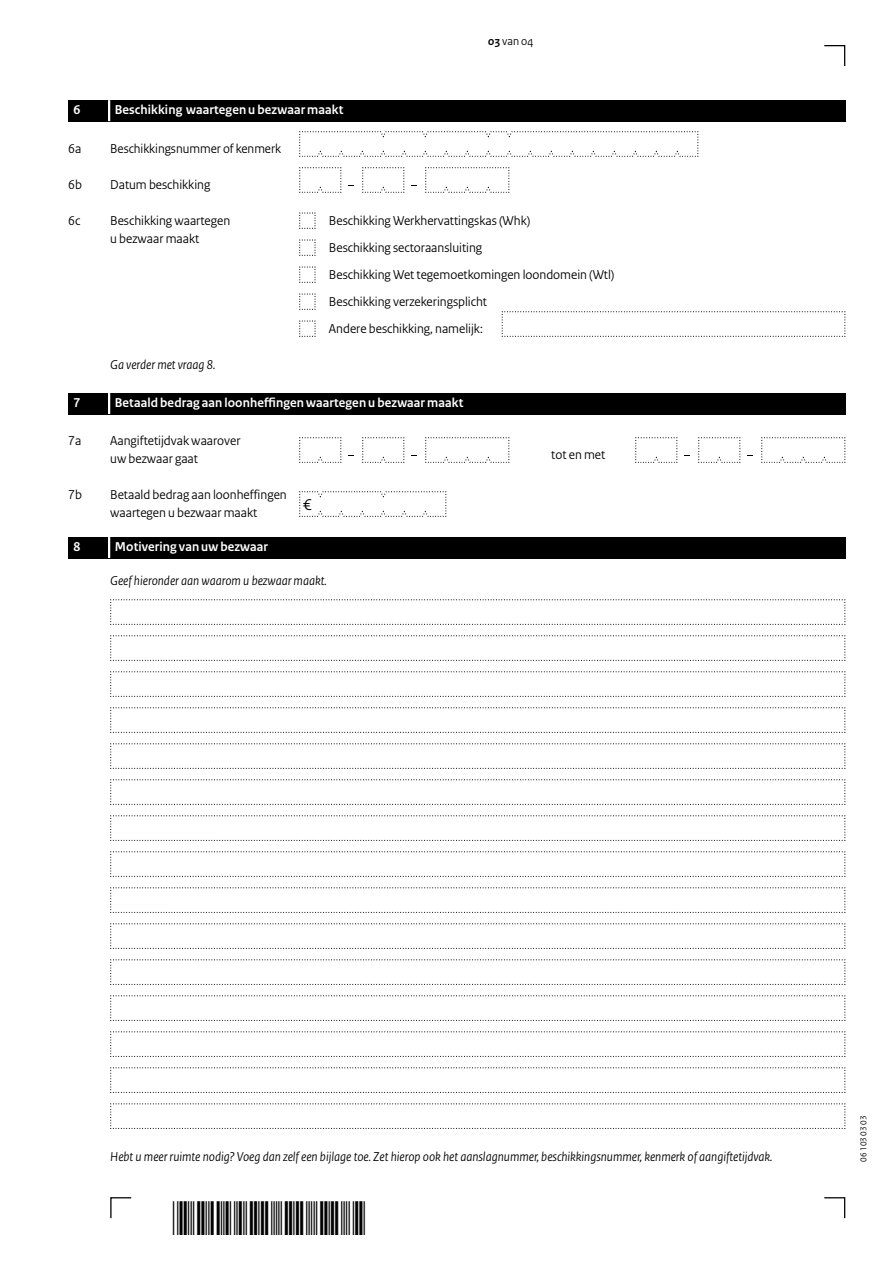
<style>
.page{position:relative;width:893px;height:1263px;background:#fff}
.page>*{position:absolute;margin:0;border:0;box-sizing:border-box;transform-origin:0 0}
.t1{font:45px "Symbol";color:#000;scale:.67 1}
.Veld{font:16.5px "Rijksoverheid Sans Heading";color:#000}
.Vraag_Nummer{font:13.5px/18px "Rijksoverheid Sans Heading";color:#000}
.Vraag_geen_inspring_niet_op_stramien{font:13.5px "Rijksoverheid Sans Heading";color:#000}
.Vraag{font:italic 13.5px "Rijksoverheid Sans Heading";color:#000}
.KOP_B_Nummer{font:700 13.5px "Rijksoverheid Sans Heading";letter-spacing:.01em;color:#fff}
.KOP_D_Nummer{font:700 13.5px "Rijksoverheid Sans Heading";letter-spacing:.01em;color:#fff}
.Vraag_geen_inspring_niet_op_stramien-2{font:italic 13.5px "Rijksoverheid Sans Heading";color:#000}
.Vraag_geen_inspring{font:13.5px "Rijksoverheid Sans Heading";color:#000}
.t2{font:12px "Rijksoverheid Sans Heading";color:#000}
.t3{font:9px "Rijksoverheid Sans Heading";color:#000}
.s1{font-weight:700}
</style>
<div class="page">
<svg style="left:824px;top:1197px;width:22px;height:22px"></svg>
<svg style="left:110px;top:1197px;width:22px;height:22px"></svg>
<svg style="left:824px;top:45px;width:22px;height:21px"></svg>
<svg style="left:501px;top:311px;width:345px;height:26px"></svg>
<svg style="left:299px;top:131px;width:400px;height:26px"></svg>
<svg style="left:299px;top:212px;width:17px;height:17px"></svg>
<svg style="left:299px;top:239px;width:17px;height:17px"></svg>
<svg style="left:299px;top:266px;width:17px;height:17px"></svg>
<svg style="left:299px;top:293px;width:17px;height:17px"></svg>
<svg style="left:299px;top:320px;width:17px;height:17px"></svg>
<svg style="left:299px;top:167px;width:43px;height:26px"></svg>
<svg style="left:362px;top:167px;width:43px;height:26px"></svg>
<svg style="left:425px;top:167px;width:85px;height:26px"></svg>
<svg style="left:299px;top:437px;width:43px;height:26px"></svg>
<svg style="left:635px;top:437px;width:43px;height:26px"></svg>
<svg style="left:362px;top:437px;width:43px;height:26px"></svg>
<svg style="left:698px;top:437px;width:43px;height:26px"></svg>
<svg style="left:425px;top:437px;width:85px;height:26px"></svg>
<svg style="left:761px;top:437px;width:85px;height:26px"></svg>
<svg style="left:299px;top:491px;width:148px;height:26px"></svg>
<svg style="left:110px;top:887px;width:736px;height:26px"></svg>
<svg style="left:110px;top:959px;width:736px;height:26px"></svg>
<svg style="left:110px;top:635px;width:736px;height:26px"></svg>
<svg style="left:110px;top:707px;width:736px;height:26px"></svg>
<svg style="left:110px;top:779px;width:736px;height:26px"></svg>
<svg style="left:110px;top:851px;width:736px;height:26px"></svg>
<svg style="left:110px;top:923px;width:736px;height:26px"></svg>
<svg style="left:110px;top:599px;width:736px;height:26px"></svg>
<svg style="left:110px;top:995px;width:736px;height:26px"></svg>
<svg style="left:110px;top:1031px;width:736px;height:26px"></svg>
<svg style="left:110px;top:1067px;width:736px;height:26px"></svg>
<svg style="left:110px;top:1103px;width:736px;height:26px"></svg>
<svg style="left:110px;top:671px;width:736px;height:26px"></svg>
<svg style="left:110px;top:743px;width:736px;height:26px"></svg>
<svg style="left:110px;top:815px;width:736px;height:26px"></svg>
<div style="left:68px;top:100px;width:777px;height:21px;background:#000"></div>
<hr style="left:108px;top:100px;width:2px;height:21px;background:#fff">
<div style="left:68px;top:393px;width:777px;height:21px;background:#000"></div>
<hr style="left:108px;top:393px;width:2px;height:21px;background:#fff">
<div style="left:68px;top:537px;width:777px;height:21px;background:#000"></div>
<hr style="left:108px;top:537px;width:2px;height:21px;background:#fff">
<h2 class="KOP_D_Nummer" style="left:74px;top:102px;width:8px">6</h2>
<h2 class="KOP_D_Nummer" style="left:115px;top:102px;width:230px">Beschikking waartegen u bezwaar maakt</h2>
<p class="Vraag_Nummer" style="left:68px;top:140px;width:15px">6a</p>
<p class="Vraag_Nummer" style="left:110px;top:140px;width:172px">Beschikkingsnummer of kenmerk</p>
<p class="Vraag_Nummer" style="left:68px;top:176px;width:15px">6b</p>
<p class="Vraag_Nummer" style="left:110px;top:176px;width:102px">Datum beschikking</p>
<p class="t2" style="left:488px;top:34px;width:47px"><span class="s1">03</span> van 04</p>
<p class="Vraag_Nummer" style="left:68px;top:212px;width:14px">6c</p>
<p class="Vraag_Nummer" style="left:110px;top:212px;width:121px">Beschikking waartegen u bezwaar maakt</p>
<p class="Vraag_geen_inspring_niet_op_stramien" style="left:329px;top:213px;width:203px">Beschikking Werkhervattingskas (Whk)</p>
<p class="Vraag_geen_inspring_niet_op_stramien" style="left:329px;top:240px;width:155px">Beschikking sectoraansluiting</p>
<p class="Vraag_geen_inspring_niet_op_stramien" style="left:329px;top:267px;width:287px">Beschikking Wet tegemoetkomingen loondomein (Wtl)</p>
<p class="Vraag_geen_inspring_niet_op_stramien" style="left:329px;top:294px;width:160px">Beschikking verzekeringsplicht</p>
<p class="Vraag_geen_inspring_niet_op_stramien" style="left:329px;top:321px;width:155px">Andere beschikking, namelijk:</p>
<p class="Vraag_geen_inspring_niet_op_stramien-2" style="left:110px;top:357px;width:107px">Ga verder met vraag 8.</p>
<h2 class="KOP_B_Nummer" style="left:74px;top:395px;width:8px">7</h2>
<h2 class="KOP_B_Nummer" style="left:115px;top:395px;width:350px">Betaald bedrag aan loonheffingen waartegen u bezwaar maakt</h2>
<p class="Vraag_Nummer" style="left:68px;top:432px;width:15px">7a</p>
<p class="Vraag_Nummer" style="left:110px;top:432px;width:132px">Aangiftetijdvak waarover uw bezwaar gaat</p>
<p class="Vraag_Nummer" style="left:68px;top:486px;width:15px">7b</p>
<p class="Vraag_Nummer" style="left:110px;top:486px;width:178px">Betaald bedrag aan loonheffingen waartegen u bezwaar maakt</p>
<p class="Veld" style="left:303px;top:495px;width:10px">€</p>
<h2 class="KOP_B_Nummer" style="left:74px;top:539px;width:8px">8</h2>
<h2 class="KOP_B_Nummer" style="left:115px;top:539px;width:155px">Motivering van uw bezwaar</h2>
<p class="Vraag" style="left:110px;top:573px;width:218px">Geef hieronder aan waarom u bezwaar maakt.</p>
<p class="Vraag_geen_inspring" style="left:551px;top:447px;width:55px">tot en met</p>
<p class="Vraag" style="left:110px;top:1149px;width:664px">Hebt u meer ruimte nodig? Voeg dan zelf een bijlage toe. Zet hierop ook het aanslagnummer, beschikkingsnummer, kenmerk of aangiftetijdvak.</p>
<h1 class="t1" style="left:260px;top:1193px;width:132px">✓✓✓</h1>
<p class="t3" style="left:858px;top:1161px;width:47px;rotate:-90deg">06 103 03 03</p>
</div>
